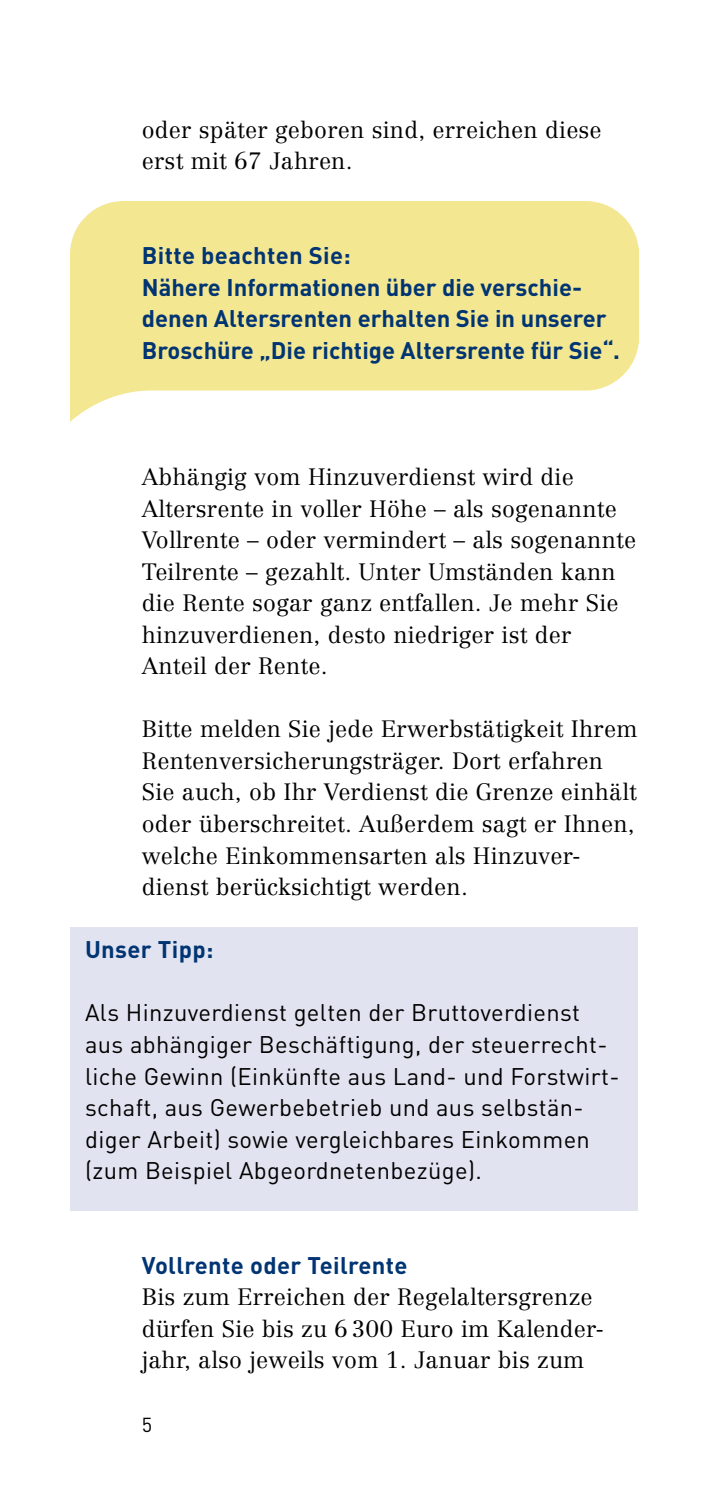
<style>
.page{position:relative;width:709px;height:1489px;background:#fff}
.page>*{position:absolute;margin:0;border:0;box-sizing:border-box;transform-origin:0 0}
.t1{font:23.75px/31.5px "DIN";letter-spacing:.015em;color:#000}
.t2{font:700 23.75px/31.5px "DIN";color:#003472}
.t3{font:300 23.25px/31.5px "Centennial";letter-spacing:.01em;color:#000}
.t4{font:20px "DIN";color:#000}
</style>
<div class="page">
<div style="left:71px;top:926px;width:567px;height:284px;background:#e2e3f0"></div>
<p class="t3" style="left:142px;top:114px;width:461px">oder später geboren sind, erreichen diese erst mit 67 Jahren.</p>
<h3 class="t2" style="left:142px;top:239px;width:210px">Bitte beachten Sie:</h3>
<p class="t2" style="left:142px;top:270px;width:479px">Nähere Informationen über die verschie&shy;denen Altersrenten erhalten Sie in unserer<br>Broschüre „Die richtige Altersrente für Sie“.</p>
<p class="t3" style="left:142px;top:461px;width:496px">Abhängig vom Hinzuverdienst wird die Altersrente in voller Höhe – als sogenannte Vollrente – oder vermindert – als sogenannte Teilrente – gezahlt. Unter Umständen kann die Rente sogar ganz entfallen. Je mehr Sie hinzuverdienen, desto niedriger ist der Anteil der Rente.</p>
<p class="t3" style="left:142px;top:713px;width:497px">Bitte melden Sie jede Erwerbstätigkeit Ihrem Rentenversicherungsträger. Dort erfahren Sie auch, ob Ihr Verdienst die Grenze einhält oder überschreitet. Außerdem sagt er Ihnen, welche Einkommensarten als Hinzuver&shy;dienst berücksichtigt werden.</p>
<h3 class="t2" style="left:85px;top:932px;width:130px">Unser Tipp:</h3>
<p class="t1" style="left:85px;top:996px;width:536px">Als Hinzuverdienst gelten der Brutto verdienst aus abhängiger Beschäftigung, der steuerrecht&shy;liche Gewinn (Einkünfte aus Land- und Forstwirt&shy;schaft, aus Gewerbebetrieb und aus selbstän&shy;diger Arbeit) sowie vergleichbares Einkommen (zum Beispiel Abgeordnetenbezüge).</p>
<h3 class="t2" style="left:142px;top:1248px;width:267px">Vollrente oder Teilrente</h3>
<p class="t3" style="left:142px;top:1281px;width:464px">Bis zum Erreichen der Regelaltersgrenze dürfen Sie bis zu 6 300 Euro im Kalender&shy;jahr, also jeweils vom 1. Januar bis zum</p>
<p class="t4" style="left:142px;top:1411px;width:12px">5</p>
</div>
